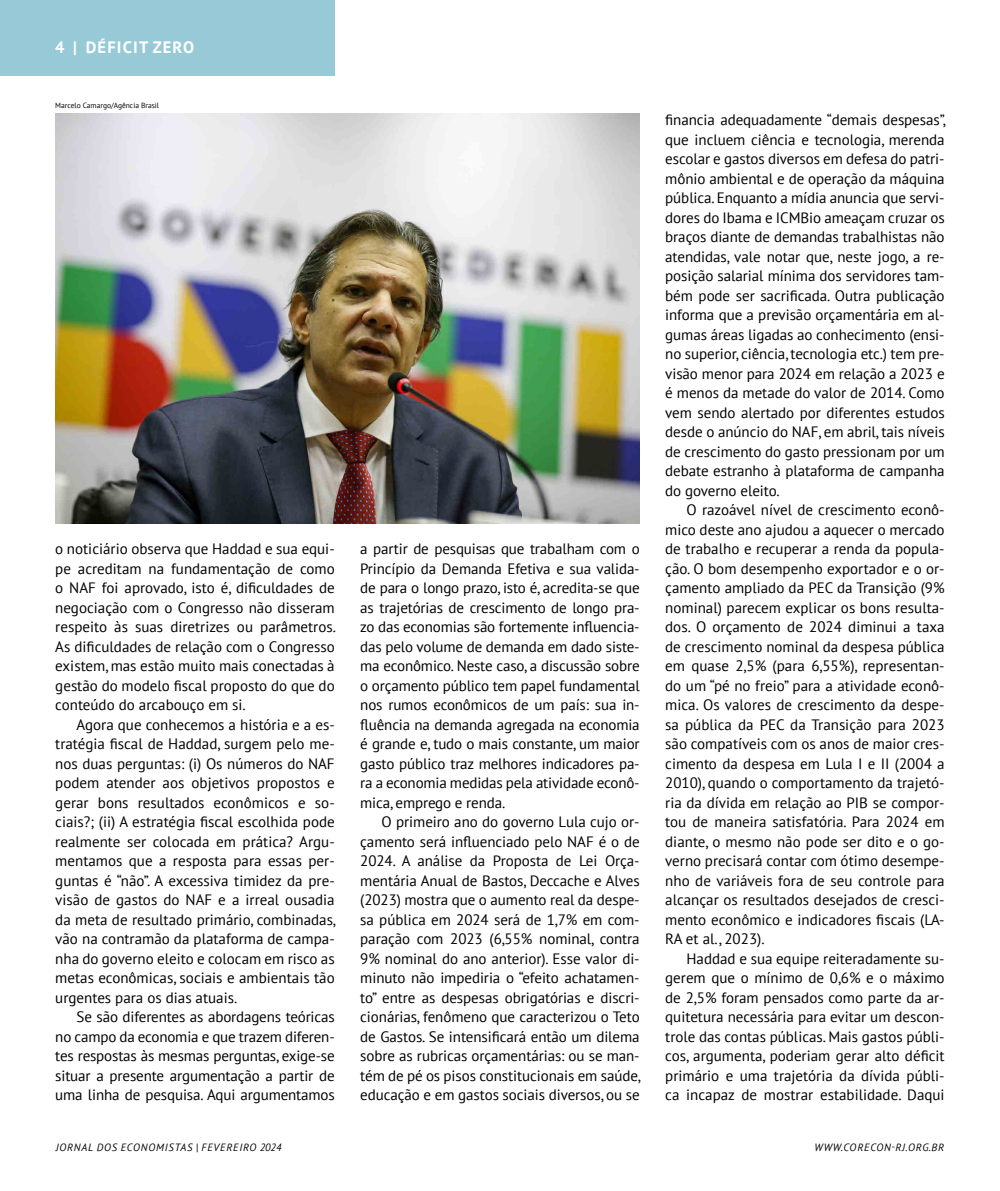
<style>
.page{position:relative;width:1000px;height:1191px;background:#fff}
.page>*{position:absolute;margin:0;border:0;box-sizing:border-box;transform-origin:0 0}
.t1{font:700 16.5px "PT Sans";letter-spacing:.07em;color:#fff}
.t2{font:15px/19.5px "PT Sans";letter-spacing:-.005em;color:#000;text-align:justify}
.t3{font:italic 10.5px "PT Sans";letter-spacing:.08em;color:#000}
.t4{font:7.5px "PT Sans";color:#000}
</style>
<div class="page">
<div style="left:0;top:0;width:334px;height:76px;background:#97cad6"></div>
<img style="left:55px;top:114px;width:584px;height:409px">
<p class="t1" style="left:55px;top:37px;width:140px">4 | DÉFICIT ZERO</p>
<p class="t4" style="left:55px;top:101px;width:105px">Marcelo Camargo/Agência Brasil</p>
<p class="t2" style="left:55px;top:539px;width:282px">o noticiário observa que Haddad e sua equi&shy;pe acreditam na fundamentação de como o NAF foi aprovado, isto é, dificuldades de negociação com o Congresso não disseram respeito às suas diretrizes ou parâmetros.<br>As dificuldades de relação com o Congresso existem, mas estão muito mais conectadas à gestão do modelo fiscal proposto do que do conteúdo do arcabouço em si.</p>
<p class="t2" style="left:55px;top:714px;width:282px;text-indent:21px">Agora que conhecemos a história e a es&shy;tratégia fiscal de Haddad, surgem pelo me&shy;nos duas perguntas: (i) Os números do NAF podem atender aos objetivos propostos e gerar bons resultados econômicos e so&shy;ciais?; (ii) A estratégia fiscal escolhida pode realmente ser colocada em prática? Argu&shy;mentamos que a resposta para essas per&shy;guntas é “não”. A excessiva timidez da pre&shy;visão de gastos do NAF e a irreal ousadia da meta de resultado primário, combinadas, vão na contramão da plataforma de campa&shy;nha do governo eleito e colocam em risco as metas econômicas, sociais e ambientais tão urgentes para os dias atuais.</p>
<p class="t2" style="left:55px;top:1007px;width:281px;text-indent:21px">Se são diferentes as abordagens teóricas no campo da economia e que trazem diferen&shy;tes respostas às mesmas perguntas, exige-se situar a presente argumentação a partir de uma linha de pesquisa. Aqui argumentamos</p>
<p class="t2" style="left:360px;top:539px;width:281px">a partir de pesquisas que trabalham com o Princípio da Demanda Efetiva e sua valida&shy;de para o longo prazo, isto é, acredita-se que as trajetórias de crescimento de longo pra&shy;zo das economias são fortemente influencia&shy;das pelo volume de demanda em dado siste&shy;ma econômico. Neste caso, a discussão sobre o orçamento público tem papel fundamental nos rumos econômicos de um país: sua in&shy;fluência na demanda agregada na economia é grande e, tudo o mais constante, um maior gasto público traz melhores indicadores pa&shy;ra a economia medidas pela atividade econô&shy;mica, emprego e renda.</p>
<p class="t2" style="left:360px;top:812px;width:282px;text-indent:21px">O primeiro ano do governo Lula cujo or&shy;çamento será influenciado pelo NAF é o de 2024. A análise da Proposta de Lei Orça&shy;mentária Anual de Bastos, Deccache e Alves (2023) mostra que o aumento real da despe&shy;sa pública em 2024 será de 1,7% em com&shy;paração com 2023 (6,55% nominal, contra 9% nominal do ano anterior). Esse valor di&shy;minuto não impediria o “efeito achatamen&shy;to” entre as despesas obrigatórias e discri&shy;cionárias, fenômeno que caracterizou o Teto de Gastos. Se intensificará então um dilema sobre as rubricas orçamentárias: ou se man&shy;tém de pé os pisos constitucionais em saúde, educação e em gastos sociais diversos, ou se</p>
<p class="t2" style="left:665px;top:110px;width:282px">financia adequadamente “demais despesas”, que incluem ciência e tecnologia, merenda escolar e gastos diversos em defesa do patri&shy;mônio ambiental e de operação da máquina pública. Enquanto a mídia anuncia que servi&shy;dores do Ibama e ICMBio ameaçam cruzar os braços diante de demandas trabalhistas não atendidas, vale notar que, neste jogo, a re&shy;posição salarial mínima dos servidores tam&shy;bém pode ser sacrificada. Outra publicação informa que a previsão orçamentária em al&shy;gumas áreas ligadas ao conhecimento (ensi&shy;no superior, ciência, tecnologia etc.) tem pre&shy;visão menor para 2024 em relação a 2023 e é menos da metade do valor de 2014. Como vem sendo alertado por diferentes estudos desde o anúncio do NAF, em abril, tais níveis de crescimento do gasto pressionam por um debate estranho à plataforma de campanha do governo eleito.</p>
<p class="t2" style="left:665px;top:500px;width:281px;text-indent:21px">O razoável nível de crescimento econô&shy;mico deste ano ajudou a aquecer o mercado de trabalho e recuperar a renda da popula&shy;ção. O bom desempenho exportador e o or&shy;çamento ampliado da PEC da Transição (9% nominal) parecem explicar os bons resulta&shy;dos. O orçamento de 2024 diminui a taxa de crescimento nominal da despesa pública em quase 2,5% (para 6,55%), representan&shy;do um “pé no freio” para a atividade econô&shy;mica. Os valores de crescimento da despe&shy;sa pública da PEC da Transição para 2023 são compatíveis com os anos de maior cres&shy;cimento da despesa em Lula I e II (2004 a 2010), quando o comportamento da trajetó&shy;ria da dívida em relação ao PIB se compor&shy;tou de maneira satisfatória. Para 2024 em diante, o mesmo não pode ser dito e o go&shy;verno precisará contar com ótimo desempe&shy;nho de variáveis fora de seu controle para alcançar os resultados desejados de cresci&shy;mento econômico e indicadores fiscais (LA-RA et al., 2023).</p>
<p class="t2" style="left:665px;top:948px;width:281px;text-indent:21px">Haddad e sua equipe reiteradamente su&shy;gerem que o mínimo de 0,6% e o máximo de 2,5% foram pensados como parte da ar&shy;quitetura necessária para evitar um descon&shy;trole das contas públicas. Mais gastos públi&shy;cos, argumenta, poderiam gerar alto déficit primário e uma trajetória da dívida públi&shy;ca incapaz de mostrar estabilidade. Daqui</p>
<p class="t3" style="left:56px;top:1140px;width:227px">JORNAL DOS ECONOMISTAS | FEVEREIRO 2024</p>
<p class="t3" style="left:814px;top:1140px;width:131px">WWW.CORECON-RJ.ORG.BR</p>
</div>
